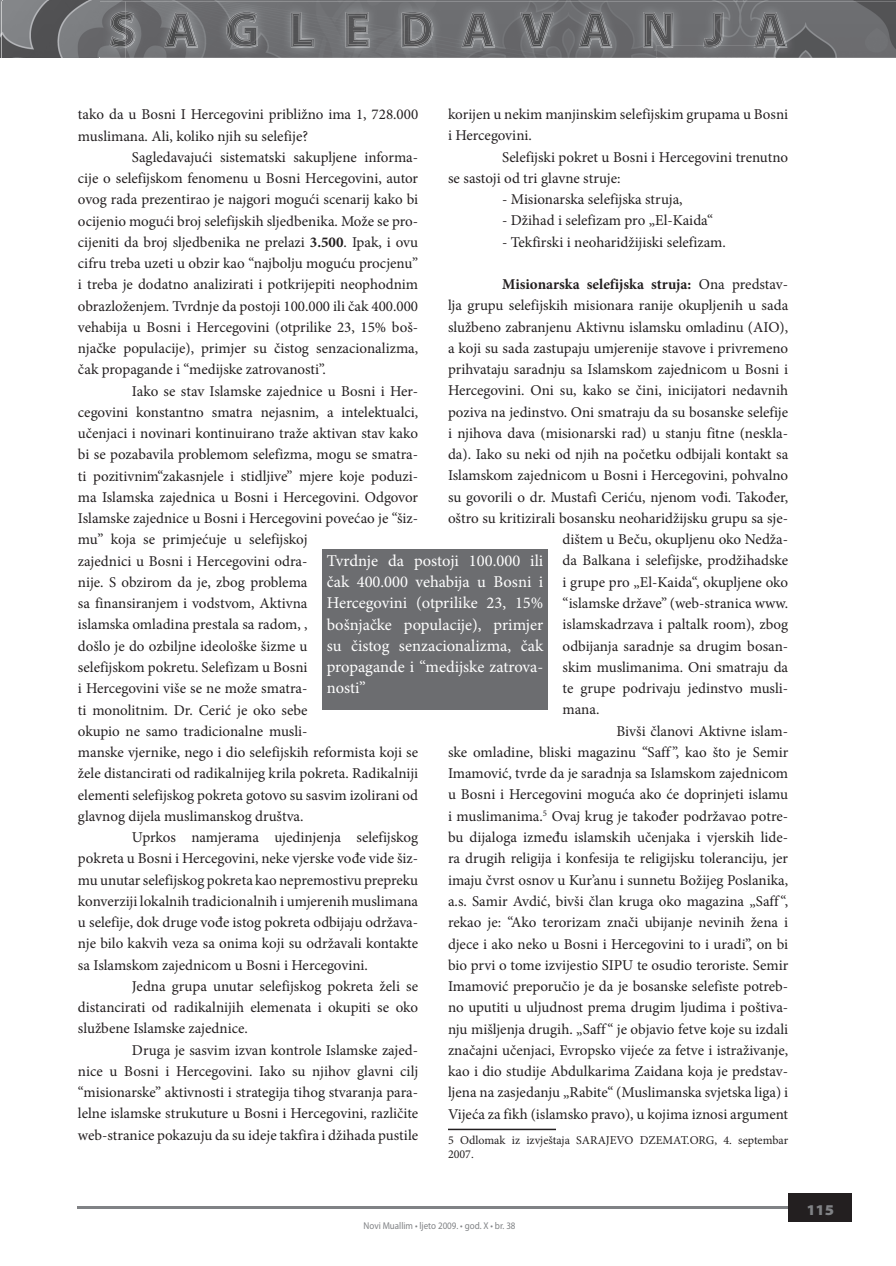
<style>
.page{position:relative;width:896px;height:1266px;background:#fff}
.page>*{position:absolute;margin:0;border:0;box-sizing:border-box;transform-origin:0 0}
.t1{font:16.5px/21.3px "Minion Pro";color:#fff;text-align:justify}
.t2{font:15px/21.3px "Minion Pro";color:#231f20}
.t3{font:700 15px "Minion Pro";color:#231f20}
.t4{font:900 semi-expanded 15px "Myriad Pro";color:#808285}
.t5{font:12px/14.4px "Minion Pro";color:#231f20}
.t6{font:9.9px "Myriad Pro";color:#808285;scale:.91 1}
.s1{font-weight:400}
.s2{font-weight:700}
</style>
<div class="page">
<img style="left:1px;top:1px;width:2px;height:57px">
<img style="left:0;top:2px;width:1px;height:56px">
<img style="left:3px;top:0;width:890px;height:1px">
<img style="left:3px;top:1px;width:96px;height:57px">
<img style="left:99px;top:1px;width:797px;height:57px">
<img style="left:656px;top:46px;width:120px;height:11px">
<img style="left:198px;top:21px;width:556px;height:18px">
<img style="left:110px;top:12px;width:25px;height:36px">
<img style="left:226px;top:12px;width:32px;height:36px">
<img style="left:401px;top:12px;width:32px;height:36px">
<img style="left:754px;top:12px;width:33px;height:36px">
<img style="left:703px;top:12px;width:20px;height:34px">
<img style="left:643px;top:12px;width:30px;height:36px">
<img style="left:579px;top:12px;width:33px;height:36px">
<img style="left:520px;top:12px;width:34px;height:36px">
<img style="left:461px;top:12px;width:34px;height:36px">
<img style="left:346px;top:12px;width:23px;height:36px">
<img style="left:291px;top:12px;width:23px;height:36px">
<img style="left:164px;top:12px;width:34px;height:36px">
<img style="left:111px;top:13px;width:23px;height:34px">
<img style="left:228px;top:13px;width:28px;height:33px">
<img style="left:403px;top:13px;width:29px;height:33px">
<img style="left:756px;top:14px;width:29px;height:32px">
<svg style="left:754px;top:46px;width:11px;height:2px"></svg>
<img style="left:705px;top:14px;width:17px;height:32px">
<svg style="left:703px;top:46px;width:15px;height:2px"></svg>
<img style="left:645px;top:14px;width:26px;height:32px">
<svg style="left:662px;top:46px;width:11px;height:2px"></svg>
<img style="left:581px;top:14px;width:29px;height:32px">
<img style="left:522px;top:14px;width:30px;height:32px">
<img style="left:464px;top:14px;width:29px;height:32px">
<img style="left:347px;top:14px;width:21px;height:32px">
<img style="left:292px;top:14px;width:21px;height:32px">
<img style="left:166px;top:14px;width:30px;height:32px">
<img style="left:409px;top:18px;width:16px;height:24px">
<img style="left:765px;top:18px;width:11px;height:16px">
<img style="left:590px;top:18px;width:11px;height:16px">
<img style="left:472px;top:18px;width:12px;height:16px">
<img style="left:175px;top:18px;width:12px;height:16px">
<div style="left:788px;top:1194px;width:64px;height:28px;background:#231f20"></div>
<hr style="left:77px;top:1207px;width:710px;height:2px;background:#808285">
<hr style="left:448px;top:1128px;width:108px;height:2px;background:#231f20">
<div style="left:322px;top:549px;width:225px;height:160px;background:#6c6d70"></div>
<p class="t2" style="left:448px;top:104px;width:342px">korijen u nekim manjinskim selefijskim grupama u Bosni i Hercegovini.</p>
<p class="t2" style="left:448px;top:146px;width:342px;text-indent:54px">Selefijski pokret u Bosni i Hercegovini trenutno se sastoji od tri glavne struje:</p>
<p class="t2" style="left:502px;top:189px;width:182px">- Misionarska selefijska struja,</p>
<p class="t2" style="left:502px;top:210px;width:213px">- Džihad i selefizam pro „El-Kaida“</p>
<p class="t2" style="left:502px;top:231px;width:225px">- Tekfirski i neoharidžijiski selefizam.</p>
<p class="t3" style="left:502px;top:274px;width:288px">Misionarska selefijska struja: <span class="s1">Ona predstav-</span></p>
<p class="t2" style="left:448px;top:295px;width:342px">lja grupu selefijskih misionara ranije okupljenih u sada</p>
<p class="t2" style="left:448px;top:316px;width:342px">službeno zabranjenu Aktivnu islamsku omladinu (AIO),</p>
<p class="t2" style="left:448px;top:337px;width:342px">a koji su sada zastupaju umjerenije stavove i privremeno</p>
<p class="t2" style="left:448px;top:359px;width:342px">prihvataju saradnju sa Islamskom zajednicom u Bosni i</p>
<p class="t2" style="left:448px;top:380px;width:342px">Hercegovini. Oni su, kako se čini, inicijatori nedavnih</p>
<p class="t2" style="left:448px;top:401px;width:342px">poziva na jedinstvo. Oni smatraju da su bosanske selefije</p>
<p class="t2" style="left:448px;top:422px;width:342px">i njihova dava (misionarski rad) u stanju fitne (neskla-</p>
<p class="t2" style="left:448px;top:444px;width:342px">da). Iako su neki od njih na početku odbijali kontakt sa</p>
<p class="t2" style="left:448px;top:465px;width:342px">Islamskom zajednicom u Bosni i Hercegovini, pohvalno</p>
<p class="t2" style="left:448px;top:486px;width:342px">su govorili o dr. Mustafi Ceriću, njenom vođi. Također,</p>
<p class="t2" style="left:448px;top:508px;width:342px">oštro su kritizirali bosansku neoharidžijsku grupu sa sje-</p>
<p class="t2" style="left:562px;top:529px;width:227px">dištem u Beču, okupljenu oko Nedža-</p>
<p class="t2" style="left:562px;top:550px;width:227px">da Balkana i selefijske, prodžihadske</p>
<p class="t2" style="left:562px;top:571px;width:227px">i grupe pro „El-Kaida“, okupljene oko</p>
<p class="t2" style="left:562px;top:593px;width:227px">“islamske države” (web-stranica www.</p>
<p class="t2" style="left:562px;top:614px;width:227px">islamskadrzava i paltalk room), zbog</p>
<p class="t2" style="left:562px;top:635px;width:227px">odbijanja saradnje sa drugim bosan-</p>
<p class="t2" style="left:562px;top:656px;width:227px">skim muslimanima. Oni smatraju da</p>
<p class="t2" style="left:562px;top:678px;width:227px">te grupe podrivaju jedinstvo musli-</p>
<p class="t2" style="left:562px;top:699px;width:38px">mana.</p>
<p class="t2" style="left:616px;top:720px;width:173px">Bivši članovi Aktivne islam-</p>
<p class="t2" style="left:448px;top:741px;width:342px">ske omladine, bliski magazinu “Saff ”, kao što je Semir</p>
<p class="t2" style="left:448px;top:763px;width:342px">Imamović, tvrde da je saradnja sa Islamskom zajednicom</p>
<p class="t2" style="left:448px;top:784px;width:342px">u Bosni i Hercegovini moguća ako će doprinjeti islamu</p>
<p class="t2" style="left:448px;top:805px;width:342px">i muslimanima.<sup>5</sup> Ovaj krug je također podržavao potre-</p>
<p class="t2" style="left:448px;top:827px;width:342px">bu dijaloga između islamskih učenjaka i vjerskih lide-</p>
<p class="t2" style="left:448px;top:848px;width:342px">ra drugih religija i konfesija te religijsku toleranciju, jer</p>
<p class="t2" style="left:448px;top:869px;width:342px">imaju čvrst osnov u Kur’anu i sunnetu Božijeg Poslanika,</p>
<p class="t2" style="left:448px;top:890px;width:342px">a.s. Samir Avdić, bivši član kruga oko magazina „Saff “,</p>
<p class="t2" style="left:448px;top:912px;width:342px">rekao je: “Ako terorizam znači ubijanje nevinih žena i</p>
<p class="t2" style="left:448px;top:933px;width:342px">djece i ako neko u Bosni i Hercegovini to i uradi”, on bi</p>
<p class="t2" style="left:448px;top:954px;width:342px">bio prvi o tome izvijestio SIPU te osudio teroriste. Semir</p>
<p class="t2" style="left:448px;top:975px;width:342px">Imamović preporučio je da je bosanske selefiste potreb-</p>
<p class="t2" style="left:448px;top:997px;width:342px">no uputiti u uljudnost prema drugim ljudima i poštiva-</p>
<p class="t2" style="left:448px;top:1018px;width:342px">nju mišljenja drugih. „Saff “ je objavio fetve koje su izdali</p>
<p class="t2" style="left:448px;top:1039px;width:342px">značajni učenjaci, Evropsko vijeće za fetve i istraživanje,</p>
<p class="t2" style="left:448px;top:1061px;width:342px">kao i dio studije Abdulkarima Zaidana koja je predstav-</p>
<p class="t2" style="left:448px;top:1082px;width:342px">ljena na zasjedanju „Rabite“ (Muslimanska svjetska liga) i</p>
<p class="t2" style="left:448px;top:1103px;width:342px">Vijeća za fikh (islamsko pravo), u kojima iznosi argument</p>
<p class="t5" style="left:448px;top:1133px;width:342px">5 Odlomak iz izvještaja SARAJEVO DZEMAT.ORG, 4. septembar<br>2007.</p>
<p class="t2" style="left:78px;top:104px;width:342px">tako da u Bosni I Hercegovini približno ima 1, 728.000 muslimana. Ali, koliko njih su selefije?</p>
<p class="t2" style="left:78px;top:146px;width:342px;text-align:justify;text-indent:54px">Sagledavajući sistematski sakupljene informa&shy;cije o selefijskom fenomenu u Bosni Hercegovini, autor ovog rada prezentirao je najgori mogući scenarij kako bi ocijenio mogući broj selefijskih sljedbenika. Može se pro&shy;cijeniti da broj sljedbenika ne prelazi <span class="s2">3.500</span>. Ipak, i ovu cifru treba uzeti u obzir kao “najbolju moguću procjenu” i treba je dodatno analizirati i potkrijepiti neophodnim obrazloženjem. Tvrdnje da postoji 100.000 ili čak 400.000 vehabija u Bosni i Hercegovini (otprilike 23, 15% boš&shy;njačke populacije), primjer su čistog senzacionalizma, čak propagande i “medijske zatrovanosti”.</p>
<p class="t2" style="left:78px;top:380px;width:342px;text-indent:54px">Iako se stav Islamske zajednice u Bosni i Her&shy;cegovini konstantno smatra nejasnim, a intelektualci, učenjaci i novinari kontinuirano traže aktivan stav kako bi se pozabavila problemom selefizma, mogu se smatra&shy;ti pozitivnim“zakasnjele i stidljive” mjere koje poduzi&shy;ma Islamska zajednica u Bosni i Hercegovini. Odgovor Islamske zajednice u Bosni i Hercegovini povećao je “šiz&shy;mu” koja se primjećuje u selefijskoj<br>zajednici u Bosni i Hercegovini odra-<br>nije. S obzirom da je, zbog problema<br>sa finansiranjem i vodstvom, Aktivna<br>islamska omladina prestala sa radom, ,<br>došlo je do ozbiljne ideološke šizme u<br>selefijskom pokretu. Selefizam u Bosni<br>i Hercegovini više se ne može smatra-<br>ti monolitnim. Dr. Cerić je oko sebe<br>okupio ne samo tradicionalne musli-<br>manske vjernike, nego i dio selefijskih reformista koji se žele distancirati od radikalnijeg krila pokreta. Radikalniji elementi selefijskog pokreta gotovo su sasvim izolirani od glavnog dijela muslimanskog društva.</p>
<p class="t2" style="left:78px;top:827px;width:342px;text-align:justify;text-indent:54px">Uprkos namjerama ujedinjenja selefijskog pokreta u Bosni i Hercegovini, neke vjerske vođe vide šiz&shy;mu unutar selefijskog pokreta kao nepremostivu prepreku konverziji lokalnih tradicionalnih i umjerenih muslimana u selefije, dok druge vođe istog pokreta odbijaju održava&shy;nje bilo kakvih veza sa onima koji su održavali kontakte sa Islamskom zajednicom u Bosni i Hercegovini.</p>
<p class="t2" style="left:78px;top:975px;width:342px;text-align:justify;text-indent:54px">Jedna grupa unutar selefijskog pokreta želi se distancirati od radikalnijih elemenata i okupiti se oko službene Islamske zajednice.</p>
<p class="t2" style="left:78px;top:1039px;width:342px;text-align:justify;text-indent:54px">Druga je sasvim izvan kontrole Islamske zajed&shy;nice u Bosni i Hercegovini. Iako su njihov glavni cilj “misionarske” aktivnosti i strategija tihog stvaranja para&shy;lelne islamske strukuture u Bosni i Hercegovini, različite web-stranice pokazuju da su ideje takfira i džihada pustile</p>
<p class="t1" style="left:327px;top:550px;width:218px">Tvrdnje da postoji 100.000 ili čak 400.000 vehabija u Bosni i Hercegovini (otprilike 23, 15% bošnjačke populacije), primjer su čistog senzacionalizma, čak propagande i “medijske zatrova&shy;nosti”</p>
<p class="t6" style="left:364px;top:1220px;width:169px">Novi Muallim • ljeto 2009. • god. X • br. 38</p>
<p class="t4" style="left:806px;top:1201px;width:29px">115</p>
</div>
